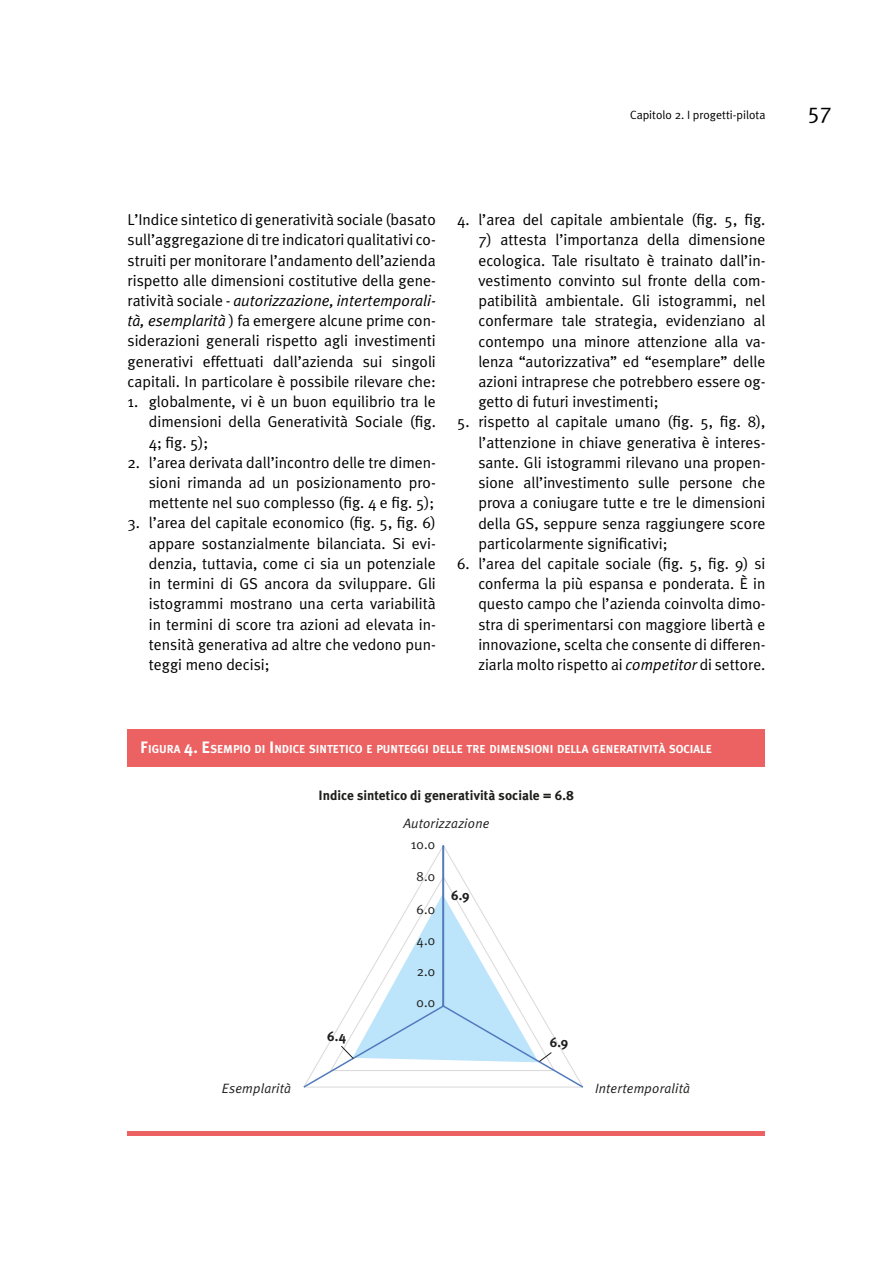
<style>
.page{position:relative;width:893px;height:1263px;background:#fff}
.page>*{position:absolute;margin:0;border:0;box-sizing:border-box;transform-origin:0 0}
.t1{font:22.5px "Meta Plus Normal";color:#000}
.t2{font:15.75px/20.2px "Meta Plus Normal";color:#000;text-align:justify}
.t3{font:700 13.5px "Meta Plus";color:#1d1e1c}
.t4{font:italic 13.5px "Meta Plus Normal";letter-spacing:.01em;color:#1d1e1c}
.t5{font:13.5px "Meta Plus Normal";color:#1d1e1c}
.t6{font:12px "Meta Plus Normal";color:#000}
.t7{font:700 11.55px "Meta Plus";color:#fff}
.s1{font-style:italic}
.s2{font-size:16.5px}
</style>
<div class="page">
<div style="left:128px;top:729px;width:637px;height:38px;background:#ec6161"></div>
<hr style="left:128px;top:1131px;width:637px;height:4px;background:#ec6161">
<svg style="left:303px;top:845px;width:281px;height:243px"></svg>
<svg style="left:341px;top:894px;width:211px;height:168px"></svg>
<p class="t6" style="left:630px;top:108px;width:137px">Capitolo 2. I progetti-pilota</p>
<h1 class="t1" style="left:808px;top:98px;width:26px">57</h1>
<p class="t2" style="left:128px;top:209px;width:310px">L’Indice sintetico di generatività sociale (basato sull’aggregazione di tre indicatori qualitativi co&shy;struiti per monitorare l’andamento dell’azienda rispetto alle dimensioni costitutive della gene&shy;ratività sociale - <span class="s1">autorizzazione, intertemporali&shy;tà, esemplarità</span> ) fa emergere alcune prime con&shy;siderazioni generali rispetto agli investimenti generativi effettuati dall’azienda sui singoli capitali. In particolare è possibile rilevare che:</p>
<p class="t2" style="left:149px;top:391px;width:289px;text-indent:-21px">1. globalmente, vi è un buon equilibrio tra le dimensioni della Generatività Sociale (fig.<br>4; fig. 5);</p>
<p class="t2" style="left:149px;top:452px;width:289px;text-indent:-21px">2. l’area derivata dall’incontro delle tre dimen&shy;sioni rimanda ad un posizionamento pro&shy;mettente nel suo complesso (fig. 4 e fig. 5);</p>
<p class="t2" style="left:149px;top:513px;width:289px;text-indent:-21px">3. l’area del capitale economico (fig. 5, fig. 6) appare sostanzialmente bilanciata. Si evi&shy;denzia, tuttavia, come ci sia un potenziale in termini di GS ancora da sviluppare. Gli istogrammi mostrano una certa variabilità in termini di score tra azioni ad elevata in&shy;tensità generativa ad altre che vedono pun&shy;teggi meno decisi;</p>
<p class="t2" style="left:457px;top:209px;width:310px">4. l’area del capitale ambientale (fig. 5, fig.</p>
<p class="t2" style="left:478px;top:230px;width:289px">7) attesta l’importanza della dimensione ecologica. Tale risultato è trainato dall’in&shy;vestimento convinto sul fronte della com&shy;patibilità ambientale. Gli istogrammi, nel confermare tale strategia, evidenziano al contempo una minore attenzione alla va&shy;lenza “autorizzativa” ed “esemplare” delle azioni intraprese che potrebbero essere og&shy;getto di futuri investimenti;</p>
<p class="t2" style="left:478px;top:412px;width:289px;text-indent:-21px">5. rispetto al capitale umano (fig. 5, fig. 8), l’attenzione in chiave generativa è interes&shy;sante. Gli istogrammi rilevano una propen&shy;sione all’investimento sulle persone che prova a coniugare tutte e tre le dimensioni della GS, seppure senza raggiungere score particolarmente significativi;</p>
<p class="t2" style="left:478px;top:553px;width:289px;text-indent:-21px">6. l’area del capitale sociale (fig. 5, fig. 9) si conferma la più espansa e ponderata. È in questo campo che l’azienda coinvolta dimo&shy;stra di sperimentarsi con maggiore libertà e innovazione, scelta che consente di differen&shy;ziarla molto rispetto ai <span class="s1">competitor</span> di settore.</p>
<p class="t7" style="left:140px;top:742px;width:573px"><span class="s2">F</span>IGURA <span class="s2">4. E</span>SEMPIO DI <span class="s2">I</span>NDICE SINTETICO E PUNTEGGI DELLE TRE DIMENSIONI DELLA GENERATIVITÀ SOCIALE</p>
<p class="t3" style="left:319px;top:787px;width:257px">Indice sintetico di generatività sociale = 6.8</p>
<p class="t4" style="left:403px;top:815px;width:88px">Autorizzazione</p>
<p class="t5" style="left:411px;top:837px;width:26px">10.0</p>
<p class="t3" style="left:327px;top:1028px;width:21px">6.4</p>
<p class="t5" style="left:417px;top:868px;width:20px">8.0</p>
<p class="t5" style="left:417px;top:901px;width:20px">6.0</p>
<p class="t5" style="left:416px;top:933px;width:20px">4.0</p>
<p class="t5" style="left:417px;top:964px;width:20px">2.0</p>
<p class="t5" style="left:417px;top:994px;width:20px">0.0</p>
<p class="t3" style="left:451px;top:887px;width:20px">6.9</p>
<p class="t3" style="left:550px;top:1034px;width:20px">6.9</p>
<p class="t4" style="left:222px;top:1080px;width:70px">Esemplarità</p>
<p class="t4" style="left:595px;top:1080px;width:96px">Intertemporalità</p>
</div>
